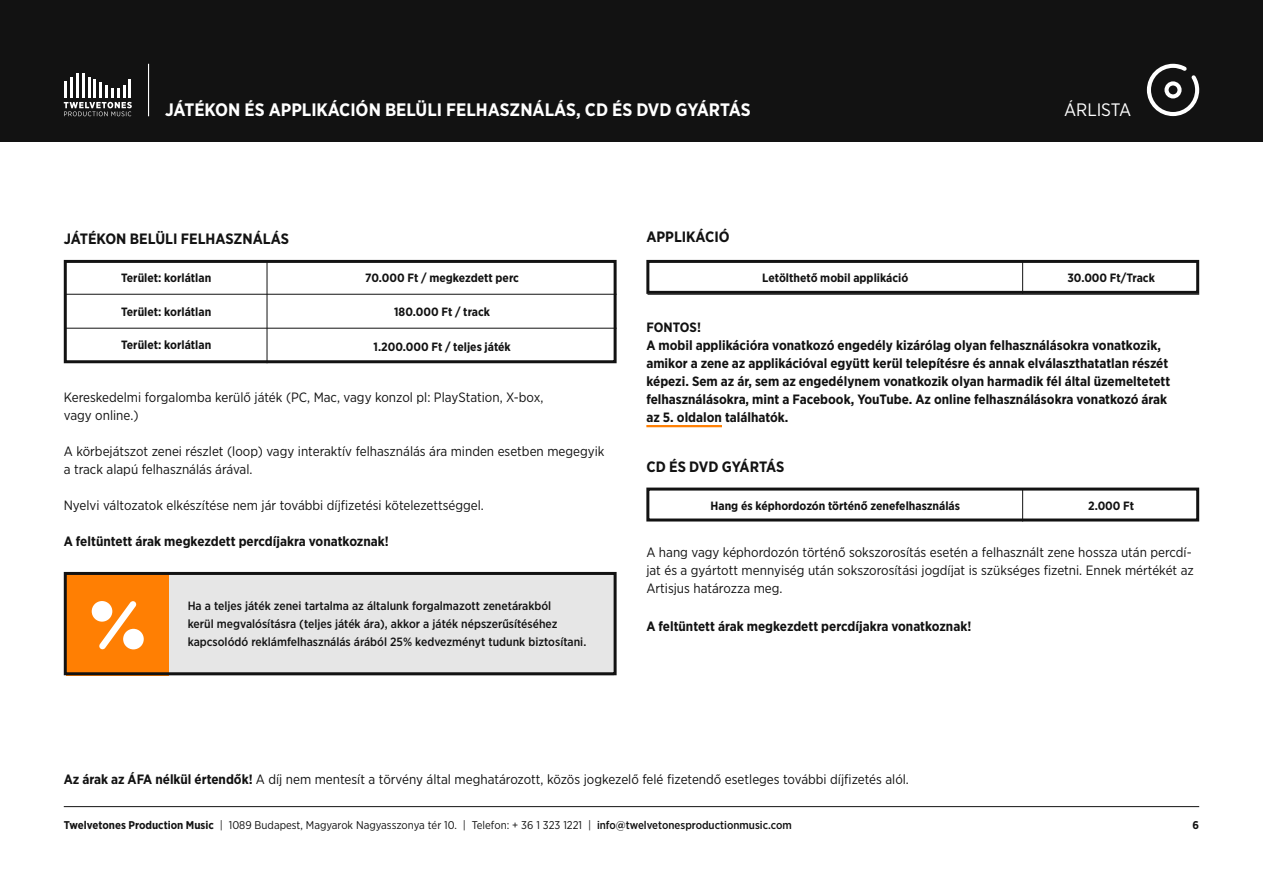
<style>
.page{position:relative;width:1263px;height:893px;background:#fff}
.page>*{position:absolute;margin:0;border:0;box-sizing:border-box;transform-origin:0 0}
.t1{font:700 18px "Gotham Narrow";color:#fff}
.t2{font:18px "Gotham Narrow";color:#fff}
.t3{font:700 15px "Gotham Narrow";color:#121212}
.t4{font:13.5px/18px "Gotham Narrow";color:#121212}
.t5{font:700 13.5px/18px "Gotham Narrow";color:#121212}
.t6{font:700 12px "Gotham Narrow";color:#121212}
.t7{font:500 12px/18px "Gotham Narrow";color:#121212}
.t8{font:11.25px "Gotham Narrow";color:#121212}
.t9{font:700 11.25px "Gotham Narrow";color:#121212}
.s1{font-weight:700}
.s2{font-weight:500}
</style>
<div class="page">
<div style="left:0;top:0;width:1263px;height:141px;background:#121212"></div>
<hr style="left:64px;top:806px;width:1135px;height:1px;background:#121212">
<hr style="left:148px;top:64px;width:1px;height:52px;background:#fff">
<hr style="left:64px;top:81px;width:3px;height:17px;background:#fff">
<hr style="left:70px;top:77px;width:3px;height:21px;background:#fff">
<hr style="left:76px;top:73px;width:3px;height:25px;background:#fff">
<hr style="left:82px;top:73px;width:3px;height:25px;background:#fff">
<hr style="left:88px;top:77px;width:3px;height:21px;background:#fff">
<hr style="left:93px;top:80px;width:3px;height:18px;background:#fff">
<hr style="left:99px;top:83px;width:3px;height:15px;background:#fff">
<hr style="left:128px;top:80px;width:3px;height:18px;background:#fff">
<svg style="left:64px;top:86px;width:68px;height:30px"></svg>
<hr style="left:646px;top:425px;width:76px;height:2px;background:#ff7f03">
<hr style="left:65px;top:294px;width:552px;height:1px;background:#121212">
<hr style="left:65px;top:328px;width:552px;height:1px;background:#121212">
<div style="left:64px;top:260px;width:553px;height:103px;border:3px solid #121212"></div>
<hr style="left:267px;top:261px;width:1px;height:102px;background:#121212">
<div style="left:646px;top:488px;width:553px;height:33px;border:3px solid #121212"></div>
<hr style="left:1022px;top:489px;width:1px;height:32px;background:#121212">
<svg style="left:1147px;top:64px;width:52px;height:52px"></svg>
<div style="left:66px;top:572px;width:103px;height:103px;background:#ff7f03"></div>
<div style="left:169px;top:572px;width:445px;height:103px;background:#e6e6e6"></div>
<div style="left:64px;top:572px;width:553px;height:103px;border:3px solid #121212"></div>
<svg style="left:99px;top:601px;width:37px;height:48px"></svg>
<div style="left:123px;top:629px;width:21px;height:20px;background:#fff;border-radius:50%"></div>
<div style="left:92px;top:601px;width:20px;height:21px;background:#fff;border-radius:50%"></div>
<div style="left:646px;top:260px;width:553px;height:34px;border:3px solid #121212"></div>
<hr style="left:647px;top:294px;width:552px;height:1px;background:#121212">
<hr style="left:1022px;top:261px;width:1px;height:33px;background:#121212">
<h1 class="t1" style="left:165px;top:98px;width:587px">Játékon és applikáción belüli felhasználás, CD és DVD gyártás</h1>
<p class="t3" style="left:64px;top:229px;width:227px">Játékon belüli felhasználás</p>
<p class="t3" style="left:646px;top:227px;width:85px">applikáció</p>
<h1 class="t2" style="left:1064px;top:99px;width:58px">árlista</h1>
<p class="t6" style="left:121px;top:270px;width:91px">Terület: korlátlan</p>
<p class="t6" style="left:121px;top:304px;width:91px">Terület: korlátlan</p>
<p class="t6" style="left:121px;top:337px;width:91px">Terület: korlátlan</p>
<p class="t6" style="left:365px;top:270px;width:155px">70.000 Ft / megkezdett perc</p>
<p class="t6" style="left:394px;top:304px;width:97px">180.000 Ft / track</p>
<p class="t6" style="left:373px;top:339px;width:139px">1.200.000 Ft / teljes játék</p>
<p class="t4" style="left:64px;top:387px;width:481px">Kereskedelmi forgalomba kerülő játék (PC, Mac, vagy konzol pl: PlayStation, X-box, vagy online.)</p>
<p class="t4" style="left:64px;top:441px;width:542px">A körbejátszot zenei részlet (loop) vagy interaktív felhasználás ára minden esetben megegyik a track alapú felhasználás árával.</p>
<p class="t4" style="left:64px;top:495px;width:422px">Nyelvi változatok elkészítése nem jár további díjfizetési kötelezettséggel.</p>
<p class="t5" style="left:64px;top:532px;width:326px">A feltüntett árak megkezdett percdíjakra vonatkoznak!</p>
<p class="t7" style="left:188px;top:597px;width:400px">Ha a teljes játék zenei tartalma az általunk forgalmazott zenetárakból<br>kerül megvalósításra (teljes játék ára), akkor a játék népszerűsítéséhez kapcsolódó reklámfelhasználás árából 25% kedvezményt tudunk biztosítani.</p>
<p class="t6" style="left:762px;top:270px;width:148px">Letölthető mobil applikáció</p>
<p class="t6" style="left:1067px;top:270px;width:89px">30.000 Ft/Track</p>
<p class="t5" style="left:646px;top:318px;width:525px">FONTOS!<br>A mobil applikációra vonatkozó engedély kizárólag olyan felhasználásokra vonatkozik, amikor a zene az applikációval együtt kerül telepítésre és annak elválaszthatatlan részét képezi. Sem az ár, sem az engedélynem vonatkozik olyan harmadik fél által üzemeltetett felhasználásokra, mint a Facebook, YouTube. Az online felhasználásokra vonatkozó árak az 5. oldalon találhatók.</p>
<p class="t3" style="left:646px;top:457px;width:140px">CD és DVD gyártás</p>
<p class="t6" style="left:710px;top:498px;width:251px">Hang és képhordozón történő zenefelhasználás</p>
<p class="t6" style="left:1088px;top:498px;width:48px">2.000 Ft</p>
<p class="t4" style="left:646px;top:543px;width:549px">A hang vagy képhordozón történő sokszorosítás esetén a felhasznált zene hossza után percdí&shy;jat és a gyártott mennyiség után sokszorosítási jogdíjat is szükséges fizetni. Ennek mértékét az<br>Artisjus határozza meg.</p>
<p class="t5" style="left:646px;top:617px;width:326px">A feltüntett árak megkezdett percdíjakra vonatkoznak!</p>
<p class="t4" style="left:64px;top:770px;width:847px"><span class="s1">Az árak az ÁFA nélkül értendők!</span> A díj nem mentesít a törvény által meghatározott, közös jogkezelő felé fizetendő esetleges további díjfizetés alól.</p>
<p class="t8" style="left:64px;top:818px;width:729px"><span class="s1">Twelvetones Production Music</span> | 1089 Budapest, Magyarok Nagyasszonya tér 10. | Telefon: + 36 1 323 1221 | <span class="s2">info@twelvetonesproductionmusic.com</span></p>
<p class="t9" style="left:1192px;top:818px;width:8px">6</p>
</div>
